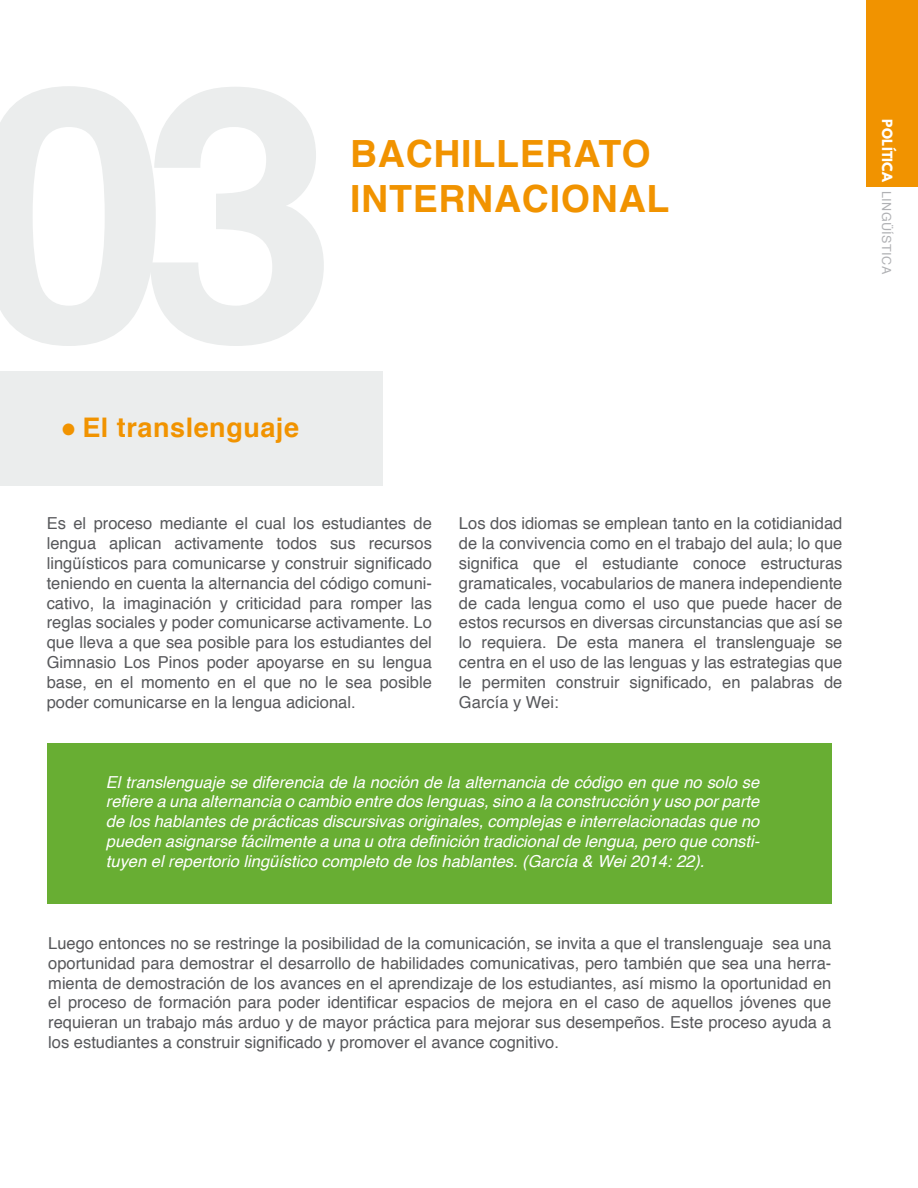
<style>
.page{position:relative;width:918px;height:1188px;background:#fff}
.page>*{position:absolute;margin:0;border:0;box-sizing:border-box;transform-origin:0 0}
.t1{font:700 37.5px/45px "Helvetica";letter-spacing:.02em;color:#f19300}
.t2{font:700 27px "Helvetica";letter-spacing:.02em;color:#f19300}
.t3{font:16.5px/19.8px "Helvetica";color:#57585b;text-align:justify}
.t4{font:italic 16.5px/19.8px "Helvetica";color:#fff;text-align:justify}
.t5{font:12.6px "Helvetica";letter-spacing:.04em;color:#b0b1b4}
.s1{font-family:"League Spartan";font-weight:700;color:#fff}
.s2{font-weight:400}
</style>
<div class="page">
<div style="left:47px;top:744px;width:785px;height:160px;background:#68ae33"></div>
<div style="left:867px;top:0;width:51px;height:186px;background:#f19300"></div>
<div style="left:0;top:371px;width:383px;height:114px;background:#ebeded"></div>
<h1 class="t1" style="left:350px;top:131px;width:321px">BACHILLERATO<br>INTERNACIONAL</h1>
<p class="t5" style="left:896px;top:119px;width:157px;rotate:90deg"><span class="s1">POLÍTICA</span> LINGÜÍSTICA</p>
<h2 class="t2" style="left:61px;top:405px;width:240px"><span class="s2">●</span> El translenguaje</h2>
<p class="t3" style="left:47px;top:514px;width:387px">Es el proceso mediante el cual los estudiantes de lengua aplican activamente todos sus recursos lingüísticos para comunicarse y construir significado teniendo en cuenta la alternancia del código comuni&shy;cativo, la imaginación y criticidad para romper las reglas sociales y poder comunicarse activamente. Lo que lleva a que sea posible para los estudiantes del Gimnasio Los Pinos poder apoyarse en su lengua base, en el momento en el que no le sea posible poder comunicarse en la lengua adicional.</p>
<p class="t3" style="left:459px;top:514px;width:385px">Los dos idiomas se emplean tanto en la cotidianidad de la convivencia como en el trabajo del aula; lo que significa que el estudiante conoce estructuras gramaticales, vocabularios de manera independiente de cada lengua como el uso que puede hacer de estos recursos en diversas circunstancias que así se lo requiera. De esta manera el translenguaje se centra en el uso de las lenguas y las estrategias que le permiten construir significado, en palabras de García y Wei:</p>
<p class="t4" style="left:106px;top:772px;width:655px">El translenguaje se diferencia de la noción de la alternancia de código en que no solo se refiere a una alternancia o cambio entre dos lenguas, sino a la construcción y uso por parte de los hablantes de prácticas discursivas originales, complejas e interrelacionadas que no pueden asignarse fácilmente a una u otra definición tradicional de lengua, pero que consti&shy;tuyen el repertorio lingüístico completo de los hablantes. (García &amp; Wei 2014: 22).</p>
<p class="t3" style="left:48px;top:934px;width:785px">Luego entonces no se restringe la posibilidad de la comunicación, se invita a que el translenguaje sea una oportunidad para demostrar el desarrollo de habilidades comunicativas, pero también que sea una herra&shy;mienta de demostración de los avances en el aprendizaje de los estudiantes, así mismo la oportunidad en el proceso de formación para poder identificar espacios de mejora en el caso de aquellos jóvenes que requieran un trabajo más arduo y de mayor práctica para mejorar sus desempeños. Este proceso ayuda a los estudiantes a construir significado y promover el avance cognitivo.</p>
</div>
